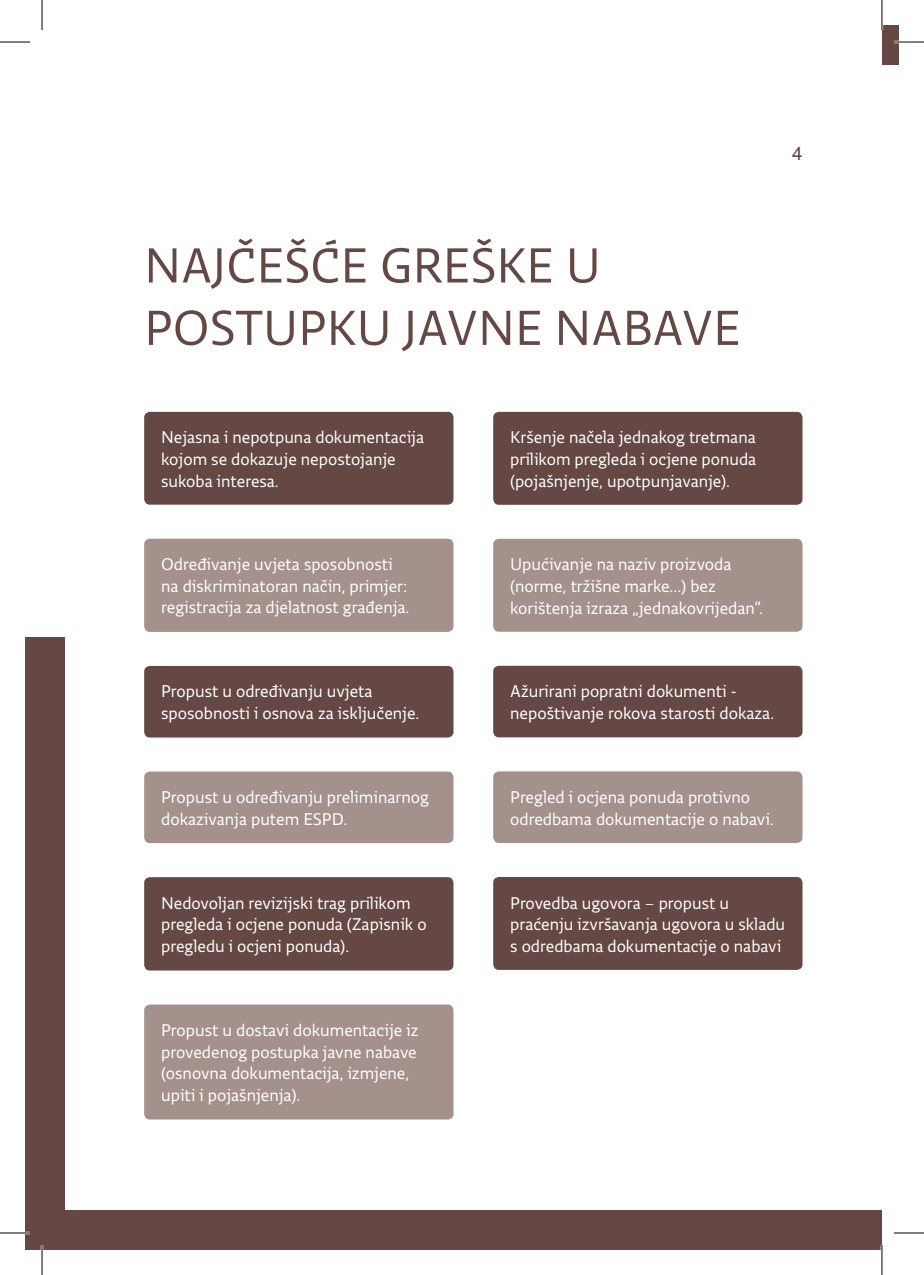
<style>
.page{position:relative;width:924px;height:1275px;background:#fff}
.page>*{position:absolute;margin:0;border:0;box-sizing:border-box;transform-origin:0 0}
.t1{font:300 52px/62.4px "Vlada RH Sans";color:#654843}
.t2{font:20px "Vlada RH Sans";color:#654843}
.t3{font:300 18px/21.6px "Vlada RH Sans";color:#fff}
</style>
<div class="page">
<div style="left:881px;top:25px;width:17px;height:40px;background:#654843"></div>
<div style="left:25px;top:1210px;width:856px;height:40px;background:#654843"></div>
<div style="left:25px;top:637px;width:40px;height:613px;background:#654843"></div>
<div style="left:493px;top:771px;width:309px;height:72px;background:#a4918c;border-radius:6px"></div>
<div style="left:493px;top:412px;width:309px;height:93px;background:#654843;border-radius:6px"></div>
<div style="left:493px;top:539px;width:309px;height:93px;background:#a4918c;border-radius:6px"></div>
<div style="left:493px;top:877px;width:309px;height:93px;background:#654843;border-radius:6px"></div>
<div style="left:493px;top:666px;width:309px;height:71px;background:#654843;border-radius:6px"></div>
<div style="left:144px;top:412px;width:309px;height:92px;background:#654843;border-radius:6px"></div>
<div style="left:144px;top:666px;width:309px;height:71px;background:#654843;border-radius:6px"></div>
<div style="left:144px;top:771px;width:309px;height:72px;background:#a4918c;border-radius:6px"></div>
<div style="left:144px;top:877px;width:309px;height:93px;background:#654843;border-radius:6px"></div>
<div style="left:144px;top:1004px;width:309px;height:115px;background:#a4918c;border-radius:6px"></div>
<div style="left:144px;top:539px;width:309px;height:93px;background:#a4918c;border-radius:6px"></div>
<hr style="left:893px;top:41px;width:30px;height:2px;background:#fff">
<hr style="left:0;top:1231px;width:30px;height:3px;background:#fff">
<hr style="left:41px;top:1245px;width:2px;height:30px;background:#fff">
<hr style="left:880px;top:1245px;width:2px;height:30px;background:#fff">
<hr style="left:0;top:42px;width:30px;height:1px;background:#000">
<hr style="left:893px;top:42px;width:30px;height:1px;background:#000">
<hr style="left:0;top:1232px;width:30px;height:1px;background:#000">
<hr style="left:893px;top:1232px;width:30px;height:1px;background:#000">
<hr style="left:42px;top:0;width:1px;height:30px;background:#000">
<hr style="left:42px;top:1245px;width:1px;height:30px;background:#000">
<hr style="left:881px;top:0;width:1px;height:30px;background:#000">
<hr style="left:881px;top:1245px;width:1px;height:30px;background:#000">
<h1 class="t1" style="left:144px;top:235px;width:598px">NAJČEŠĆE GREŠKE U<br>POSTUPKU JAVNE NABAVE</h1>
<p class="t2" style="left:791px;top:142px;width:12px">4</p>
<p class="t3" style="left:161px;top:427px;width:264px">Nejasna i nepotpuna dokumentacija kojom se dokazuje nepostojanje sukoba interesa.</p>
<p class="t3" style="left:161px;top:554px;width:249px">Određivanje uvjeta sposobnosti na diskriminatoran način, primjer: registracija za djelatnost građenja.</p>
<p class="t3" style="left:161px;top:681px;width:259px">Propust u određivanju uvjeta sposobnosti i osnova za isključenje.</p>
<p class="t3" style="left:161px;top:786px;width:269px">Propust u određivanju preliminarnog dokazivanja putem ESPD.</p>
<p class="t3" style="left:161px;top:892px;width:267px">Nedovoljan revizijski trag prilikom pregleda i ocjene ponuda (Zapisnik o pregledu i ocjeni ponuda).</p>
<p class="t3" style="left:161px;top:1019px;width:258px">Propust u dostavi dokumentacije iz provedenog postupka javne nabave (osnovna dokumentacija, izmjene, upiti i pojašnjenja).</p>
<p class="t3" style="left:510px;top:427px;width:247px;text-align:justify">Kršenje načela jednakog tretmana prilikom pregleda i ocjene ponuda (pojašnjenje, upotpunjavanje).</p>
<p class="t3" style="left:510px;top:554px;width:254px">Upućivanje na naziv proizvoda (norme, tržišne marke...) bez korištenja izraza „jednakovrijedan“.</p>
<p class="t3" style="left:510px;top:681px;width:265px">Ažurirani popratni dokumenti - nepoštivanje rokova starosti dokaza.</p>
<p class="t3" style="left:510px;top:786px;width:265px">Pregled i ocjena ponuda protivno odredbama dokumentacije o nabavi.</p>
<p class="t3" style="left:510px;top:892px;width:276px">Provedba ugovora – propust u praćenju izvršavanja ugovora u skladu s odredbama dokumentacije o nabavi</p>
</div>
